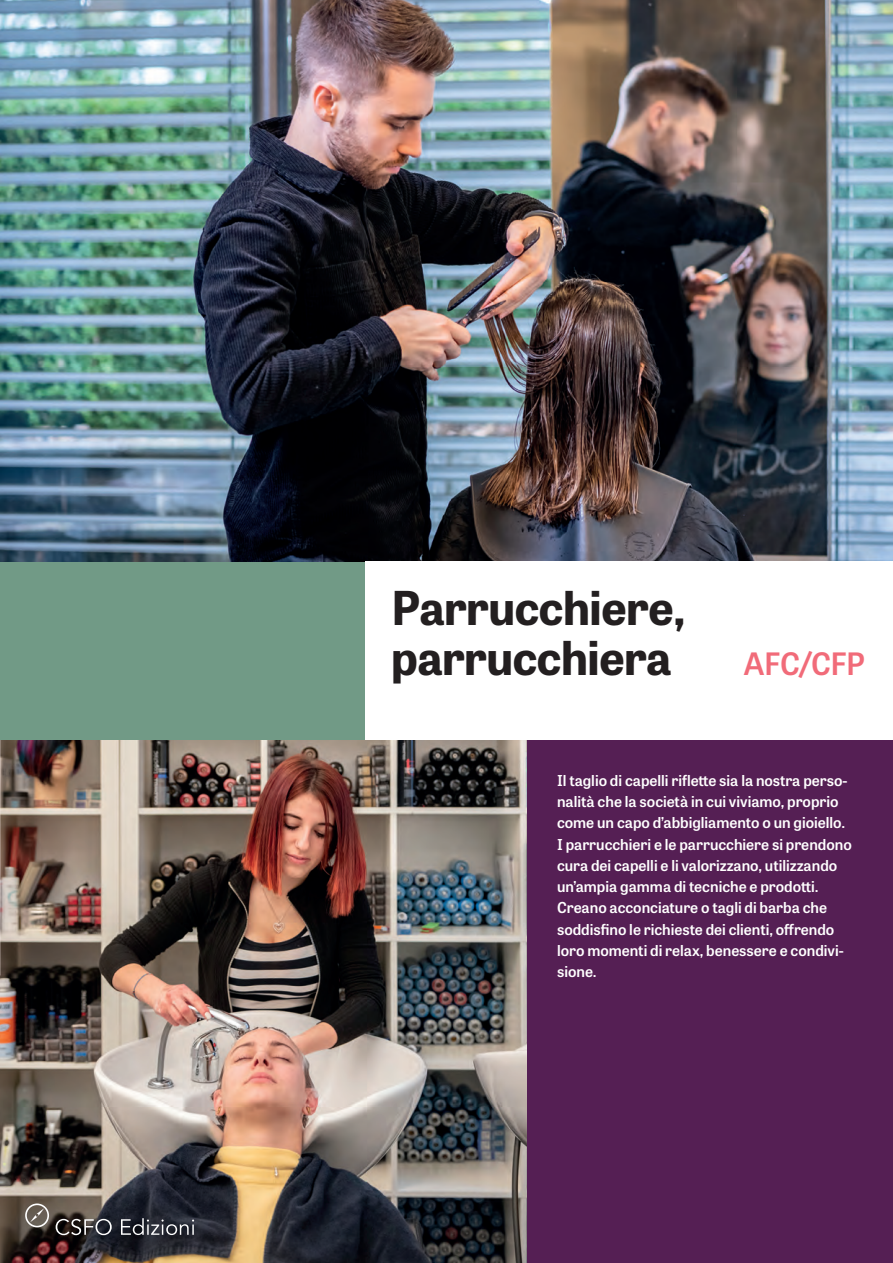
<style>
.page{position:relative;width:893px;height:1263px;background:#fff}
.page>*{position:absolute;margin:0;border:0;box-sizing:border-box;transform-origin:0 0}
.t1{font:700 46.5px/49.5px "Tablet Gothic";letter-spacing:-.01em;color:#231f20}
.t2{font:600 30.75px "Tablet Gothic";letter-spacing:-.015em;color:#f16b79}
.t3{font:600 15px/21.3px "Tablet Gothic";color:#fff}
</style>
<div class="page">
<img style="left:0;top:740px;width:527px;height:523px">
<div style="left:0;top:561px;width:366px;height:179px;background:#719a86"></div>
<div style="left:527px;top:740px;width:366px;height:523px;background:#551f54"></div>
<img style="left:0;top:0;width:893px;height:561px">
<svg style="left:56px;top:1219px;width:56px;height:16px"></svg>
<svg style="left:121px;top:1218px;width:73px;height:17px"></svg>
<svg style="left:25px;top:1203px;width:24px;height:24px"></svg>
<h1 class="t1" style="left:391px;top:581px;width:296px">Parrucchiere, parrucchiera</h1>
<h2 class="t2" style="left:744px;top:642px;width:123px">AFC/CFP</h2>
<p class="t3" style="left:557px;top:769px;width:296px">Il taglio di capelli riflette sia la nostra perso&shy;nalità che la società in cui viviamo, proprio come un capo d’abbigliamento o un gioiello.<br>I parrucchieri e le parrucchiere si prendono cura dei capelli e li valorizzano, utilizzando un’ampia gamma di tecniche e prodotti.<br>Creano acconciature o tagli di barba che soddisfino le richieste dei clienti, offrendo loro momenti di relax, benessere e condivi&shy;sione.</p>
</div>
